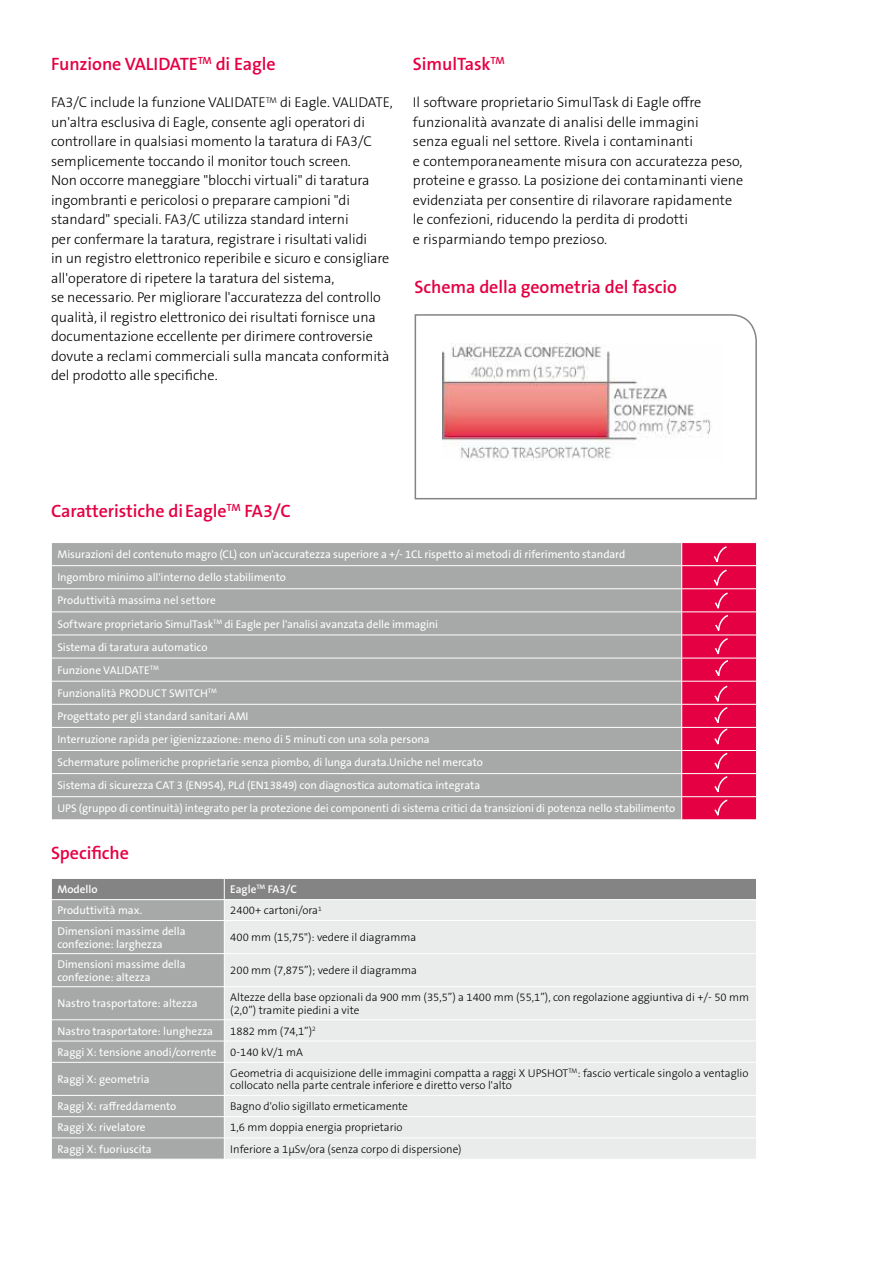
<style>
.page{position:relative;width:893px;height:1263px;background:#fff}
.page>*{position:absolute;margin:0;border:0;box-sizing:border-box;transform-origin:0 0}
.t1{font:600 18px "The Sans B W6";letter-spacing:-.005em;color:#e50043}
.t2{font:300 14.25px/19.5px "The Sans B W3";letter-spacing:-.005em;color:#000}
.t3{font:11.25px/23.1px "The Sans B W5 Plain";letter-spacing:-.005em;color:#fff}
.t4{font:300 11.25px/12.8px "The Sans B W3";color:#000}
.t5{font:600 11.25px "The Sans B W6";color:#fff}
.s1{font-family:"The Sans B W3";font-weight:300;color:#000}
</style>
<div class="page">
<div style="left:52px;top:543px;width:629px;height:276px;background:#a7a8a8"></div>
<hr style="left:51px;top:565px;width:631px;height:1px;background:#fff">
<hr style="left:51px;top:588px;width:631px;height:1px;background:#fff">
<hr style="left:51px;top:611px;width:631px;height:1px;background:#fff">
<hr style="left:51px;top:635px;width:631px;height:1px;background:#fff">
<hr style="left:51px;top:658px;width:631px;height:1px;background:#fff">
<hr style="left:51px;top:681px;width:631px;height:1px;background:#fff">
<hr style="left:51px;top:704px;width:631px;height:1px;background:#fff">
<hr style="left:51px;top:727px;width:631px;height:1px;background:#fff">
<hr style="left:51px;top:750px;width:631px;height:1px;background:#fff">
<hr style="left:51px;top:773px;width:631px;height:1px;background:#fff">
<hr style="left:51px;top:796px;width:631px;height:1px;background:#fff">
<svg style="left:681px;top:543px;width:76px;height:277px;background:#e71653"></svg>
<svg style="left:414px;top:314px;width:343px;height:186px"></svg>
<img style="left:442px;top:343px;width:281px;height:117px">
<svg style="left:51px;top:878px;width:705px;height:281px;background:#d5d5d5"></svg>
<p class="t1" style="left:51px;top:52px;width:226px">Funzione VALIDATE<sup>TM</sup> di Eagle</p>
<p class="t2" style="left:51px;top:93px;width:343px">FA3/C include la funzione VALIDATE<sup>TM</sup> di Eagle. VALIDATE, un'altra esclusiva di Eagle, consente agli operatori di controllare in qualsiasi momento la taratura di FA3/C semplicemente toccando il monitor touch screen.<br>Non occorre maneggiare "blocchi virtuali" di taratura ingombranti e pericolosi o preparare campioni "di standard" speciali. FA3/C utilizza standard interni<br>per confermare la taratura, registrare i risultati validi<br>in un registro elettronico reperibile e sicuro e consigliare all'operatore di ripetere la taratura del sistema,<br>se necessario. Per migliorare l'accuratezza del controllo qualità, il registro elettronico dei risultati fornisce una documentazione eccellente per dirimere controversie dovute a reclami commerciali sulla mancata conformità del prodotto alle specifiche.</p>
<p class="t1" style="left:413px;top:52px;width:93px">SimulTask<sup>TM</sup></p>
<p class="t2" style="left:413px;top:93px;width:332px">Il software proprietario SimulTask di Eagle offre funzionalità avanzate di analisi delle immagini<br>senza eguali nel settore. Rivela i contaminanti<br>e contemporaneamente misura con accuratezza peso, proteine e grasso. La posizione dei contaminanti viene evidenziata per consentire di rilavorare rapidamente le confezioni, riducendo la perdita di prodotti<br>e risparmiando tempo prezioso.</p>
<p class="t1" style="left:415px;top:275px;width:264px">Schema della geometria del fascio</p>
<p class="t1" style="left:51px;top:499px;width:241px">Caratteristiche diEagle<sup>TM</sup> FA3/C</p>
<p class="t3" style="left:57px;top:543px;width:619px">Misurazioni del contenuto magro (CL) con un'accuratezza superiore a +/- 1CL rispetto ai metodi di riferimento standard Ingombro minimo all'interno dello stabilimento<br>Produttività massima nel settore<br>Software proprietario SimulTask<sup>TM</sup> di Eagle per l'analisi avanzata delle immagini<br>Sistema di taratura automatico<br>Funzione VALIDATE<sup>TM<br></sup>Funzionalità PRODUCT SWITCH<sup>TM<br></sup>Progettato per gli standard sanitari AMI<br>Interruzione rapida per igienizzazione: meno di 5 minuti con una sola persona<br>Schermature polimeriche proprietarie senza piombo, di lunga durata.Uniche nel mercato<br>Sistema di sicurezza CAT 3 (EN954), PLd (EN13849) con diagnostica automatica integrata<br>UPS (gruppo di continuità) integrato per la protezione dei componenti di sistema critici da transizioni di potenza nello stabilimento</p>
<p class="t1" style="left:51px;top:841px;width:79px">Specifiche</p>
<p class="t5" style="left:57px;top:882px;width:42px">Modello</p>
<p class="t5" style="left:230px;top:882px;width:68px">Eagle<sup>TM</sup> FA3/C</p>
<p class="t3" style="left:57px;top:899px;width:87px">Produttività max.</p>
<p class="t4" style="left:230px;top:904px;width:93px">2400+ cartoni/ora<sup>1</sup></p>
<p class="t3" style="left:57px;top:925px;width:130px;line-height:12.8px">Dimensioni massime della confezione: larghezza</p>
<p class="t4" style="left:230px;top:931px;width:187px">400 mm (15,75"): vedere il diagramma</p>
<p class="t3" style="left:57px;top:958px;width:130px;line-height:12.8px">Dimensioni massime della confezione: altezza</p>
<p class="t4" style="left:230px;top:964px;width:188px">200 mm (7,875”); vedere il diagramma</p>
<p class="t3" style="left:57px;top:992px;width:142px">Nastro trasportatore: altezza</p>
<p class="t4" style="left:230px;top:991px;width:520px">Altezze della base opzionali da 900 mm (35,5”) a 1400 mm (55,1”), con regolazione aggiuntiva di +/- 50 mm (2,0”) tramite piedini a vite</p>
<p class="t3" style="left:57px;top:1019px;width:157px">Nastro trasportatore: lunghezza</p>
<p class="t4" style="left:230px;top:1024px;width:87px">1882 mm (74,1”)<sup>2</sup></p>
<p class="t3" style="left:57px;top:1040px;width:247px">Raggi X: tensione anodi/corrente <span class="s1">0-140 kV/1 mA</span></p>
<p class="t3" style="left:57px;top:1068px;width:94px">Raggi X: geometria</p>
<p class="t4" style="left:230px;top:1066px;width:520px">Geometria di acquisizione delle immagini compatta a raggi X UPSHOT<sup>TM</sup>: fascio verticale singolo a ventaglio collocato nella parte centrale inferiore e diretto verso l'alto</p>
<p class="t3" style="left:57px;top:1095px;width:120px">Raggi X: raffreddamento</p>
<p class="t4" style="left:230px;top:1100px;width:179px">Bagno d'olio sigillato ermeticamente</p>
<p class="t3" style="left:57px;top:1116px;width:90px">Raggi X: rivelatore</p>
<p class="t4" style="left:230px;top:1121px;width:174px">1,6 mm doppia energia proprietario</p>
<p class="t3" style="left:57px;top:1137px;width:96px">Raggi X: fuoriuscita</p>
<p class="t4" style="left:230px;top:1142px;width:233px">Inferiore a 1µSv/ora (senza corpo di dispersione)</p>
</div>
